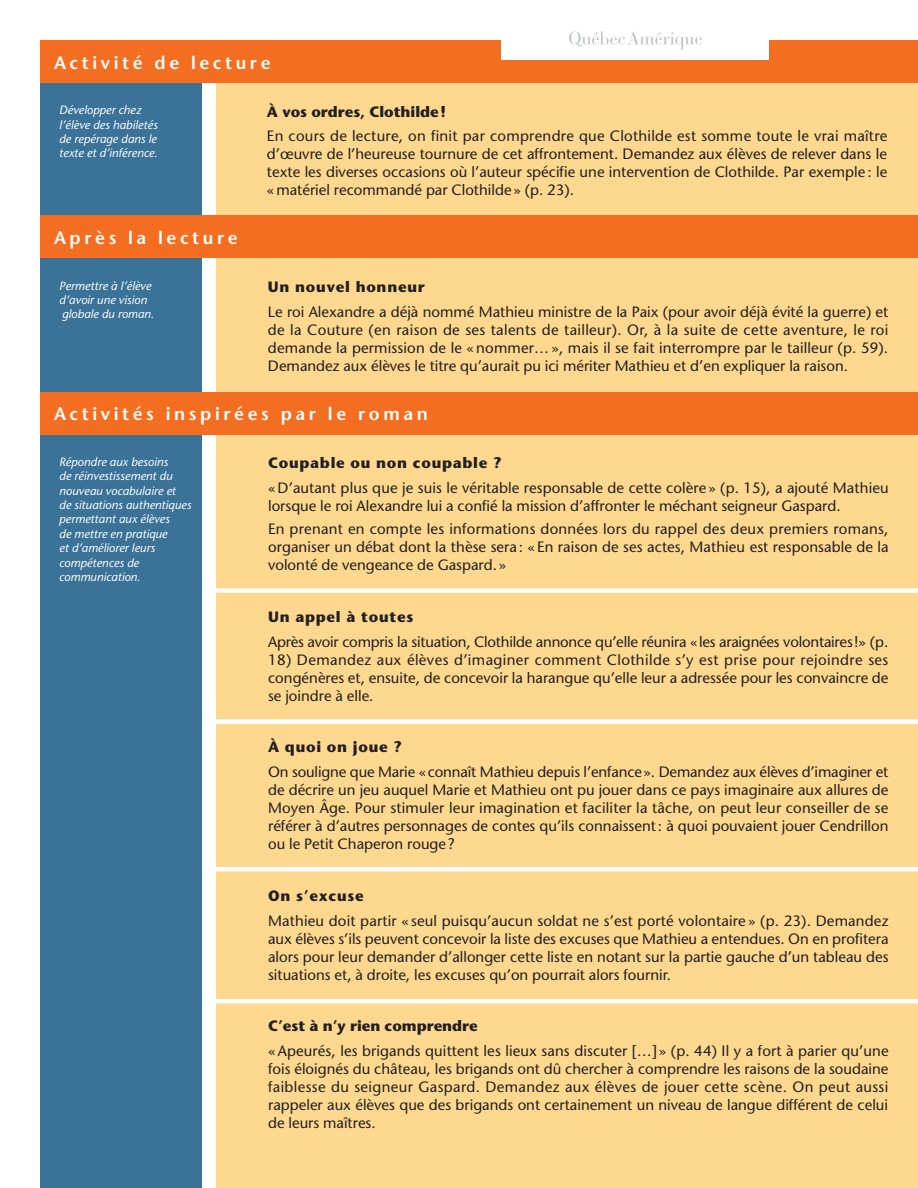
<style>
.page{position:relative;width:918px;height:1188px;background:#fff}
.page>*{position:absolute;margin:0;border:0;box-sizing:border-box;transform-origin:0 0}
.sectionNEW{font:600 18px "Stone Sans";letter-spacing:.2em;color:#fff}
.TexteActiviteNew_lig{font:15px/18px "Stone Sans";color:#231f20;text-align:justify}
.TexteActiviteNew{font:15px/18px "Stone Sans";color:#231f20;text-align:justify}
.TexteActivites_SousT{font:700 15px "Stone Sans";letter-spacing:.05em;color:#231f20}
.TexteActivites_SousT-2{font:700 15px "Stone Sans";color:#231f20}
.TexteExplicationNEW{font:italic 12px/14.4px "Stone Sans";color:#fff}
</style>
<div class="page">
<div style="left:216px;top:40px;width:702px;height:1148px;background:#fed88f"></div>
<div style="left:40px;top:40px;width:162px;height:1148px;background:#3b7297"></div>
<div style="left:40px;top:40px;width:878px;height:43px;background:#f36e21"></div>
<div style="left:40px;top:215px;width:878px;height:43px;background:#f36e21"></div>
<div style="left:40px;top:392px;width:878px;height:43px;background:#f36e21"></div>
<hr style="left:917px;top:40px;width:1px;height:1148px;background:#3b7297">
<div style="left:206px;top:588px;width:712px;height:5px;background:#fff"></div>
<div style="left:214px;top:719px;width:704px;height:5px;background:#fff"></div>
<hr style="left:208px;top:867px;width:710px;height:4px;background:#fff">
<div style="left:501px;top:2px;width:268px;height:58px;background:#fff"></div>
<svg style="left:569px;top:31px;width:133px;height:18px"></svg>
<hr style="left:917px;top:661px;width:1px;height:43px;background:#f36e21">
<hr style="left:213px;top:999px;width:705px;height:4px;background:#fff">
<p class="sectionNEW" style="left:54px;top:51px;width:218px">Activité de lecture</p>
<p class="TexteExplicationNEW" style="left:59px;top:103px;width:100px">Développer chez l’élève des habiletés de repérage dans le texte et d’inférence.</p>
<p class="TexteActivites_SousT-2" style="left:267px;top:102px;width:181px">À vos ordres, Clothilde!</p>
<p class="TexteActiviteNew" style="left:267px;top:127px;width:622px">En cours de lecture, on finit par comprendre que Clothilde est somme toute le vrai maître d’œuvre de l’heureuse tournure de cet affrontement. Demandez aux élèves de relever dans le texte les diverses occasions où l’auteur spécifie une intervention de Clothilde. Par exemple : le «matériel recommandé par Clothilde» (p. 23).</p>
<p class="sectionNEW" style="left:54px;top:226px;width:185px">Après la lecture</p>
<p class="TexteExplicationNEW" style="left:59px;top:278px;width:97px">Permettre à l’élève d’avoir une vision globale du roman.</p>
<p class="TexteActivites_SousT" style="left:268px;top:278px;width:158px">Un nouvel honneur</p>
<p class="TexteActiviteNew" style="left:268px;top:302px;width:622px">Le roi Alexandre a déjà nommé Mathieu ministre de la Paix (pour avoir déjà évité la guerre) et de la Couture (en raison de ses talents de tailleur). Or, à la suite de cette aventure, le roi demande la permission de le « nommer…», mais il se fait interrompre par le tailleur (p. 59).<br>Demandez aux élèves le titre qu’aurait pu ici mériter Mathieu et d’en expliquer la raison.</p>
<p class="sectionNEW" style="left:54px;top:403px;width:375px">Activités inspirées par le roman</p>
<p class="TexteExplicationNEW" style="left:59px;top:454px;width:134px">Répondre aux besoins<br>de réinvestissement du nouveau vocabulaire et<br>de situations authentiques permettant aux élèves<br>de mettre en pratique<br>et d’améliorer leurs compétences de communication.</p>
<p class="TexteActivites_SousT" style="left:268px;top:454px;width:235px">Coupable ou non coupable ?</p>
<p class="TexteActiviteNew" style="left:268px;top:478px;width:622px">«D’autant plus que je suis le véritable responsable de cette colère» (p. 15), a ajouté Mathieu lorsque le roi Alexandre lui a confié la mission d’affronter le méchant seigneur Gaspard.</p>
<p class="TexteActiviteNew_lig" style="left:268px;top:520px;width:622px">En prenant en compte les informations données lors du rappel des deux premiers romans, organiser un débat dont la thèse sera: « En raison de ses actes, Mathieu est responsable de la volonté de vengeance de Gaspard. »</p>
<p class="TexteActivites_SousT" style="left:268px;top:608px;width:147px">Un appel à toutes</p>
<p class="TexteActiviteNew_lig" style="left:268px;top:632px;width:622px">Après avoir compris la situation, Clothilde annonce qu’elle réunira «les araignées volontaires!» (p.</p>
<p class="TexteActiviteNew_lig" style="left:268px;top:650px;width:622px">18) Demandez aux élèves d’imaginer comment Clothilde s’y est prise pour rejoindre ses congénères et, ensuite, de concevoir la harangue qu’elle leur a adressée pour les convaincre de se joindre à elle.</p>
<p class="TexteActivites_SousT" style="left:268px;top:738px;width:135px">À quoi on joue ?</p>
<p class="TexteActiviteNew_lig" style="left:268px;top:763px;width:622px">On souligne que Marie «connaît Mathieu depuis l’enfance». Demandez aux élèves d’imaginer et de décrire un jeu auquel Marie et Mathieu ont pu jouer dans ce pays imaginaire aux allures de Moyen Âge. Pour stimuler leur imagination et faciliter la tâche, on peut leur conseiller de se référer à d’autres personnages de contes qu’ils connaissent: à quoi pouvaient jouer Cendrillon ou le Petit Chaperon rouge?</p>
<p class="TexteActivites_SousT" style="left:268px;top:887px;width:97px">On s’excuse</p>
<p class="TexteActiviteNew_lig" style="left:268px;top:911px;width:622px">Mathieu doit partir « seul puisqu’aucun soldat ne s’est porté volontaire » (p. 23). Demandez aux élèves s’ils peuvent concevoir la liste des excuses que Mathieu a entendues. On en profitera alors pour leur demander d’allonger cette liste en notant sur la partie gauche d’un tableau des situations et, à droite, les excuses qu’on pourrait alors fournir.</p>
<p class="TexteActivites_SousT-2" style="left:268px;top:1017px;width:211px">C’est à n’y rien comprendre</p>
<p class="TexteActiviteNew_lig" style="left:268px;top:1042px;width:622px">«Apeurés, les brigands quittent les lieux sans discuter […]» (p. 44) Il y a fort à parier qu’une fois éloignés du château, les brigands ont dû chercher à comprendre les raisons de la soudaine faiblesse du seigneur Gaspard. Demandez aux élèves de jouer cette scène. On peut aussi rappeler aux élèves que des brigands ont certainement un niveau de langue différent de celui de leurs maîtres.</p>
</div>
